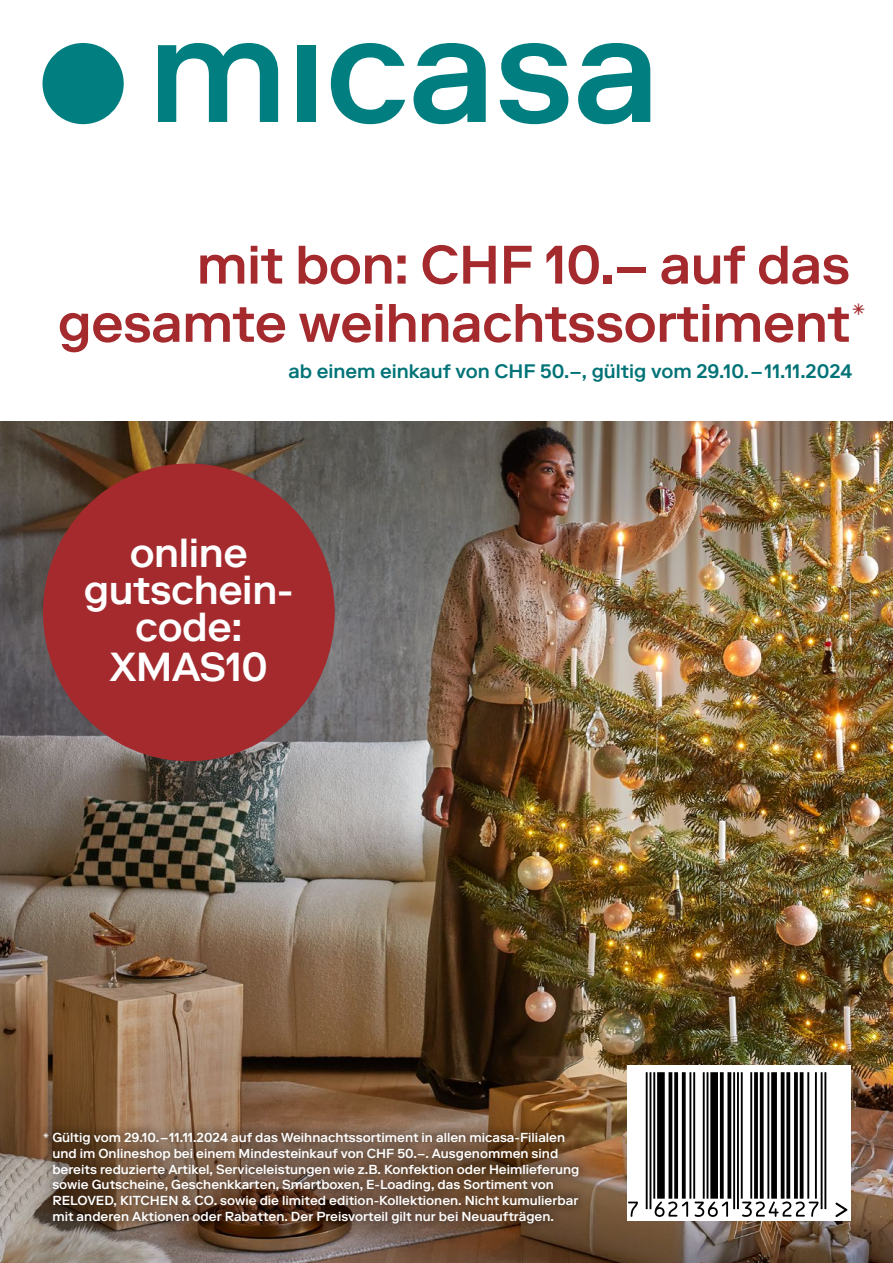
<style>
.page{position:relative;width:893px;height:1263px;background:#fff}
.page>*{position:absolute;margin:0;border:0;box-sizing:border-box;transform-origin:0 0}
.t1{font:500 54px/58.2px "Riforma LL";letter-spacing:-.01em;color:#a42a2e;text-align:right}
.t2{font:500 40.5px/36.6px "Riforma LL";letter-spacing:-.01em;color:#fff;text-align:center}
.t3{font:500 27.9px "Riforma LL";color:#a42a2e}
.t4{font:500 19.5px "Riforma LL";color:#007377}
.t5{font:500 13.05px/15.6px "Riforma LL";color:#fff}
</style>
<div class="page">
<div style="left:43px;top:43px;width:81px;height:81px;background:#007e80;border-radius:50%"></div>
<svg style="left:158px;top:43px;width:120px;height:79px"></svg>
<div style="left:297px;top:45px;width:18px;height:77px;background:#007e80"></div>
<svg style="left:331px;top:43px;width:74px;height:81px"></svg>
<svg style="left:413px;top:43px;width:73px;height:81px"></svg>
<svg style="left:500px;top:43px;width:68px;height:81px"></svg>
<svg style="left:578px;top:43px;width:72px;height:81px"></svg>
<img style="left:0;top:421px;width:893px;height:842px">
<div style="left:43px;top:463px;width:292px;height:298px;background:#a42a2e;border-radius:50%"></div>
<div style="left:34px;top:1122px;width:555px;height:111px;background:#000;opacity:.94"></div>
<svg style="left:627px;top:1065px;width:223px;height:156px"></svg>
<hr style="left:646px;top:1072px;width:2px;height:137px;background:#000">
<hr style="left:649px;top:1072px;width:2px;height:137px;background:#000">
<hr style="left:653px;top:1072px;width:2px;height:127px;background:#000">
<hr style="left:689px;top:1072px;width:2px;height:127px;background:#000">
<hr style="left:693px;top:1072px;width:2px;height:127px;background:#000">
<hr style="left:703px;top:1072px;width:2px;height:127px;background:#000">
<hr style="left:707px;top:1072px;width:1px;height:127px;background:#000">
<hr style="left:733px;top:1072px;width:2px;height:137px;background:#000">
<hr style="left:737px;top:1072px;width:2px;height:137px;background:#000">
<hr style="left:741px;top:1072px;width:2px;height:127px;background:#000">
<hr style="left:750px;top:1072px;width:2px;height:127px;background:#000">
<hr style="left:767px;top:1072px;width:2px;height:127px;background:#000">
<hr style="left:807px;top:1072px;width:2px;height:127px;background:#000">
<hr style="left:815px;top:1072px;width:2px;height:127px;background:#000">
<hr style="left:821px;top:1072px;width:1px;height:137px;background:#000">
<hr style="left:824px;top:1072px;width:2px;height:137px;background:#000">
<div style="left:657px;top:1072px;width:8px;height:127px;background:#000"></div>
<div style="left:710px;top:1072px;width:8px;height:127px;background:#000"></div>
<svg style="left:668px;top:1072px;width:4px;height:127px"></svg>
<svg style="left:674px;top:1072px;width:4px;height:127px"></svg>
<svg style="left:682px;top:1072px;width:4px;height:127px"></svg>
<svg style="left:720px;top:1072px;width:4px;height:127px"></svg>
<svg style="left:727px;top:1072px;width:4px;height:127px"></svg>
<svg style="left:754px;top:1072px;width:4px;height:127px"></svg>
<svg style="left:760px;top:1072px;width:4px;height:127px"></svg>
<hr style="left:781px;top:1072px;width:3px;height:127px;background:#000">
<svg style="left:786px;top:1072px;width:4px;height:127px"></svg>
<svg style="left:794px;top:1072px;width:4px;height:127px"></svg>
<hr style="left:800px;top:1072px;width:3px;height:127px;background:#000">
<div style="left:771px;top:1072px;width:6px;height:127px;background:#000"></div>
<svg style="left:628px;top:1201px;width:10px;height:16px"></svg>
<svg style="left:655px;top:1201px;width:33px;height:16px"></svg>
<svg style="left:695px;top:1201px;width:33px;height:16px"></svg>
<svg style="left:742px;top:1201px;width:76px;height:16px"></svg>
<svg style="left:835px;top:1203px;width:12px;height:14px"></svg>
<h1 class="t1" style="left:58px;top:235px;width:794px">mit bon: CHF 10.– auf das gesamte weihnachtssortiment</h1>
<h3 class="t3" style="left:852px;top:295px;width:15px">*</h3>
<h3 class="t4" style="left:288px;top:359px;width:566px">ab einem einkauf von CHF 50.–, gültig vom 29.10.–11.11.2024</h3>
<h2 class="t2" style="left:84px;top:534px;width:212px">online gutschein&shy;code:</h2>
<h2 class="t2" style="left:110px;top:648px;width:160px">XMAS10</h2>
<p class="t5" style="left:52px;top:1130px;width:528px;text-indent:-9px">* Gültig vom 29.10.–11.11.2024 auf das Weihnachtssortiment in allen micasa-Filialen und im Onlineshop bei einem Mindesteinkauf von CHF 50.–. Ausgenommen sind bereits reduzierte Artikel, Serviceleistungen wie z.B. Konfektion oder Heimlieferung sowie Gutscheine, Geschenkkarten, Smartboxen, E-Loading, das Sortiment von RELOVED, KITCHEN &amp; CO. sowie die limited edition-Kollektionen. Nicht kumulierbar mit anderen Aktionen oder Rabatten. Der Preisvorteil gilt nur bei Neuaufträgen.</p>
</div>
